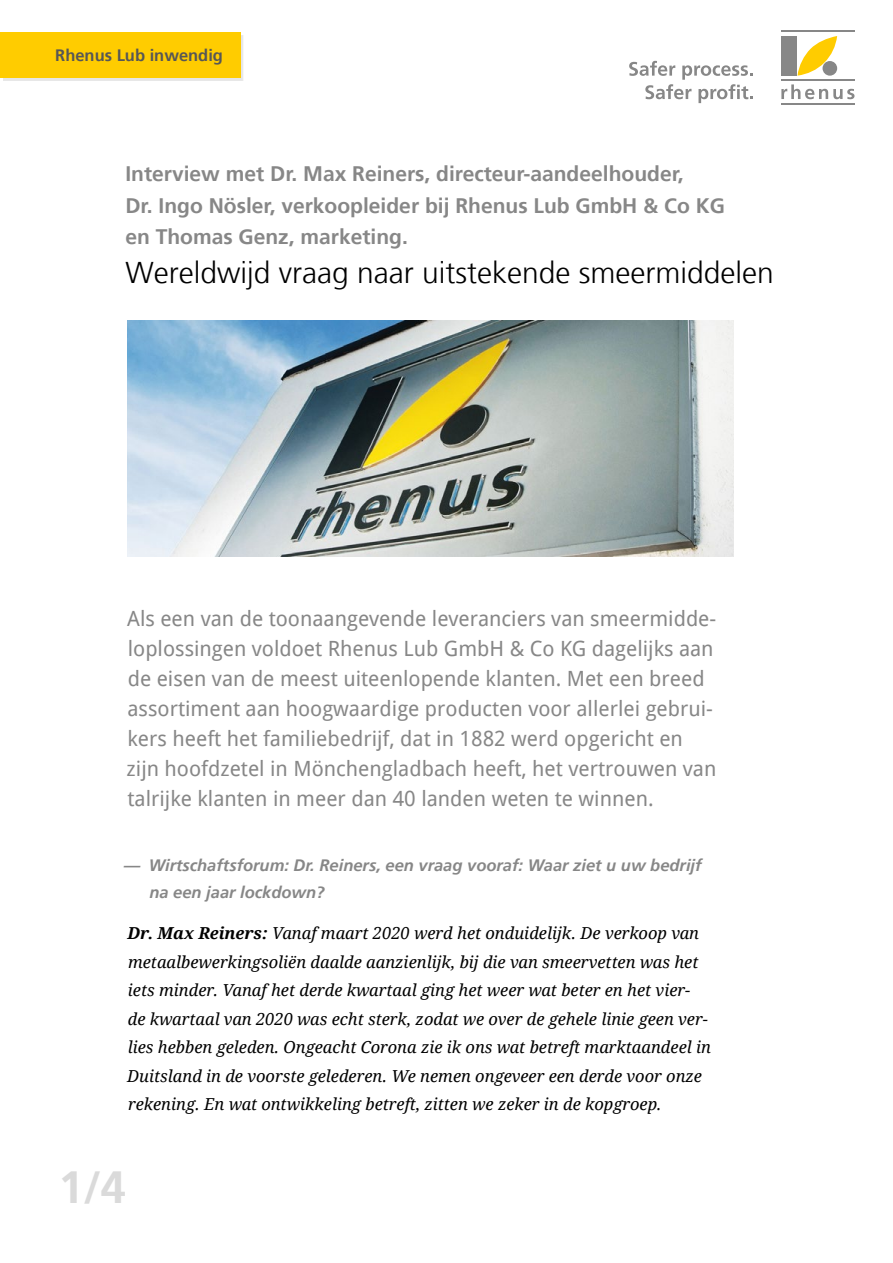
<style>
.page{position:relative;width:893px;height:1263px;background:#fff}
.page>*{position:absolute;margin:0;border:0;box-sizing:border-box;transform-origin:0 0}
.t1{font:700 45px "Frutiger 65";color:#dadada}
.t2{font:300 30px "Frutiger";color:#000}
.t3{font:21px/30px "Droid Sans";color:#878787}
.t4{font:700 21px/31.2px "Frutiger 65";color:#878787}
.t5{font:italic 16.5px/28.5px "Droid Serif";color:#000}
.t6{font:italic 700 16.5px/27px "Frutiger 66";color:#878787}
.t7{font:700 16.5px "Frutiger 65";color:#575756}
.s1{font-weight:700}
</style>
<div class="page">
<img style="left:128px;top:320px;width:605px;height:236px">
<div style="left:3px;top:35px;width:240px;height:46px;background:#000;opacity:.1"></div>
<div style="left:0;top:32px;width:240px;height:46px;background:#fc0"></div>
<svg style="left:781px;top:84px;width:73px;height:15px"></svg>
<svg style="left:797px;top:36px;width:40px;height:40px"></svg>
<div style="left:781px;top:36px;width:16px;height:40px;background:#878787"></div>
<div style="left:822px;top:61px;width:15px;height:15px;background:#878787;border-radius:50%"></div>
<hr style="left:781px;top:31px;width:73px;height:1px;background:#878787">
<hr style="left:781px;top:80px;width:73px;height:1px;background:#878787">
<hr style="left:781px;top:103px;width:73px;height:1px;background:#878787">
<svg style="left:629px;top:61px;width:124px;height:42px"></svg>
<p class="t7" style="left:55px;top:45px;width:169px">Rhenus Lub inwendig</p>
<p class="t4" style="left:125px;top:159px;width:601px">Interview met Dr. Max Reiners, directeur-aandeelhouder,<br>Dr. Ingo Nösler, verkoopleider bij Rhenus Lub GmbH &amp; Co KG en Thomas Genz, marketing.</p>
<h2 class="t2" style="left:125px;top:255px;width:650px">Wereldwijd vraag naar uitstekende smeermiddelen</h2>
<p class="t3" style="left:127px;top:603px;width:591px">Als een van de toonaangevende leveranciers van smeermidde&shy;loplossingen voldoet Rhenus Lub GmbH &amp; Co KG dagelijks aan de eisen van de meest uiteenlopende klanten. Met een breed assortiment aan hoogwaardige producten voor allerlei gebrui&shy;kers heeft het familiebedrijf, dat in 1882 werd opgericht en zijn hoofdzetel in Mönchengladbach heeft, het vertrouwen van talrijke klanten in meer dan 40 landen weten te winnen.</p>
<p class="t6" style="left:149px;top:852px;width:554px;text-indent:-26px">— Wirtschaftsforum: Dr. Reiners, een vraag vooraf: Waar ziet u uw bedrijf na een jaar lockdown?</p>
<p class="t5" style="left:127px;top:919px;width:585px"><span class="s1">Dr. Max Reiners:</span> Vanaf maart 2020 werd het onduidelijk. De verkoop van metaalbewerkingsoliën daalde aanzienlijk, bij die van smeervetten was het iets minder. Vanaf het derde kwartaal ging het weer wat beter en het vier&shy;de kwartaal van 2020 was echt sterk, zodat we over de gehele linie geen ver&shy;lies hebben geleden. Ongeacht Corona zie ik ons wat betreft marktaandeel in Duitsland in de voorste gelederen. We nemen ongeveer een derde voor onze rekening. En wat ontwikkeling betreft, zitten we zeker in de kopgroep.</p>
<h1 class="t1" style="left:58px;top:1161px;width:69px">1/4</h1>
</div>
